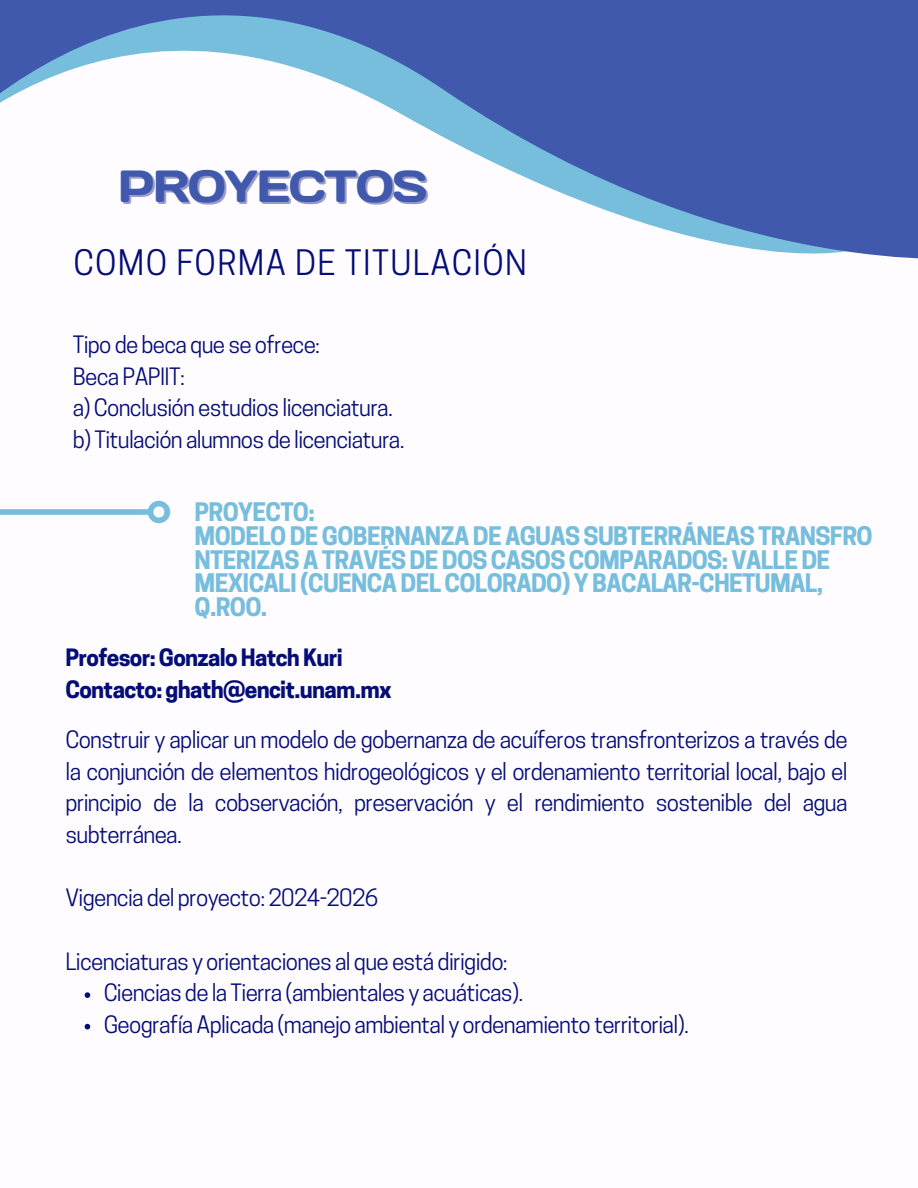
<style>
.page{position:relative;width:918px;height:1188px;background:#fff}
.page>*{position:absolute;margin:0;border:0;box-sizing:border-box;transform-origin:0 0}
.t1{font:45px "Days";letter-spacing:-.03em;color:#4059ad}
.t2{font:33px "Cooper Hewitt";letter-spacing:.04em;color:#050d76}
.t3{font:700 24px/23.7px "Cooper Hewitt";letter-spacing:-.03em;color:#77bedd}
.t4{font:22.5px/31.5px "Cooper Hewitt";letter-spacing:-.03em;color:#050d76;text-align:justify}
.t5{font:700 22.5px/31.5px "Cooper Hewitt";letter-spacing:-.03em;color:#050d76}
</style>
<div class="page">
<svg style="left:0;top:0;width:918px;height:259px"></svg>
<div style="left:0;top:509px;width:148px;height:6px;background:#77bedd"></div>
<div style="left:148px;top:501px;width:22px;height:22px;border:6px solid #77bedd;border-radius:50%"></div>
<svg style="left:85px;top:992px;width:5px;height:6px"></svg>
<svg style="left:85px;top:1024px;width:5px;height:5px"></svg>
<p class="t1" style="left:118px;top:157px;width:311px">PROYECTOS</p>
<h1 class="t2" style="left:73px;top:250px;width:455px">COMO FORMA DE TITULACIÓN</h1>
<h4 class="t4" style="left:73px;top:332px;width:333px;text-align:left">Tipo de beca que se ofrece:<br>Beca PAPIIT:<br>a) Conclusión estudios licenciatura. b) Titulación alumnos de licenciatura.</h4>
<p class="t3" style="left:195px;top:504px;width:680px">PROYECTO:<br>MODELO DE GOBERNANZA DE AGUAS SUBTERRÁNEAS TRANSFRO NTERIZAS A TRAVÉS DE DOS CASOS COMPARADOS: VALLE DE MEXICALI (CUENCA DEL COLORADO) Y BACALAR-CHETUMAL, Q.ROO.</p>
<h4 class="t5" style="left:66px;top:645px;width:328px">Profesor: Gonzalo Hatch Kuri<br>Contacto: ghath@encit.unam.mx</h4>
<h4 class="t4" style="left:66px;top:727px;width:784px">Construir y aplicar un modelo de gobernanza de acuíferos transfronterizos a través de la conjunción de elementos hidrogeológicos y el ordenamiento territorial local, bajo el principio de la cobservación, preservación y el rendimiento sostenible del agua subterránea.</h4>
<h4 class="t4" style="left:66px;top:884px;width:314px">Vigencia del proyecto: 2024-2026</h4>
<h2 class="t4" style="left:66px;top:948px;width:444px">Licenciaturas y orientaciones al que está dirigido:</h2>
<h4 class="t4" style="left:104px;top:980px;width:421px">Ciencias de la Tierra (ambientales y acuáticas).</h4>
<h3 class="t4" style="left:104px;top:1011px;width:587px">Geografía Aplicada (manejo ambiental y ordenamiento territorial).</h3>
</div>
